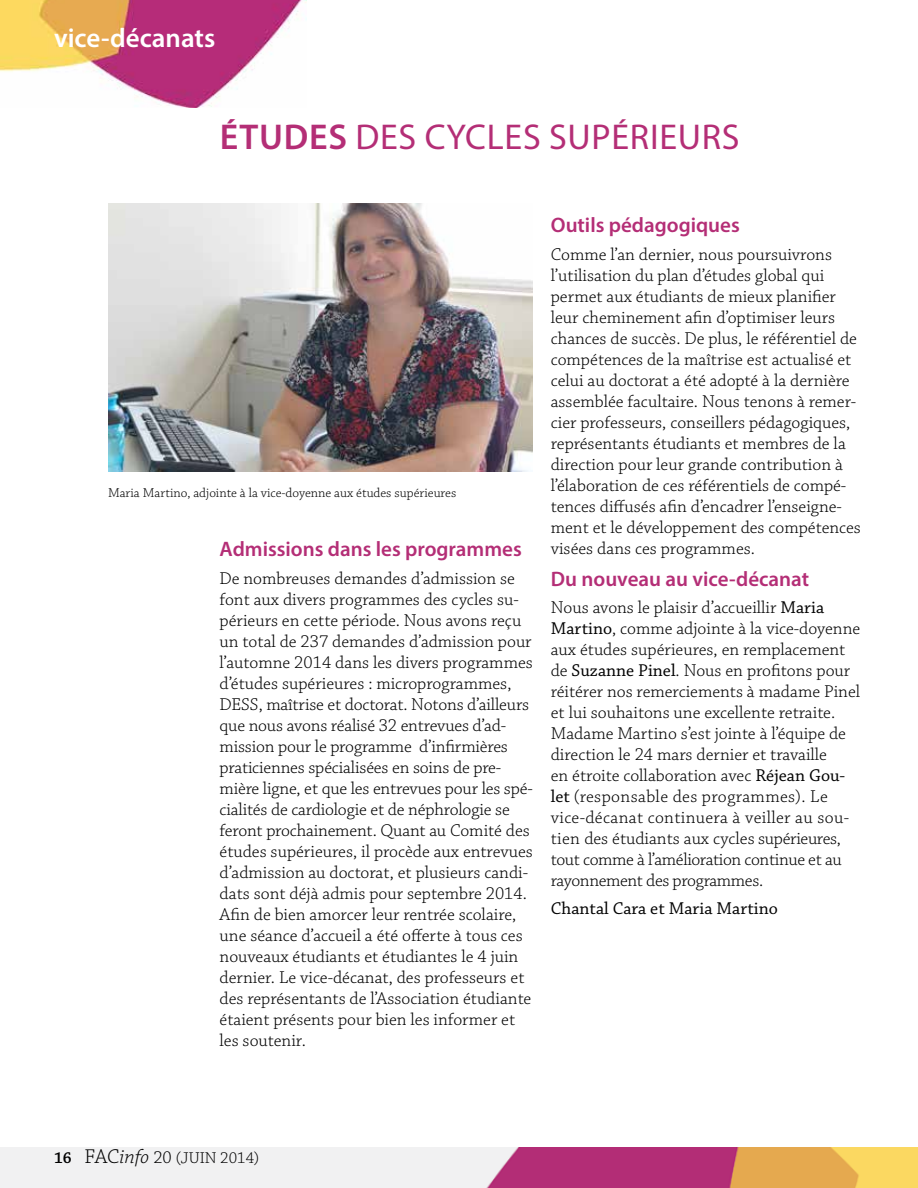
<style>
.page{position:relative;width:918px;height:1188px;background:#fff}
.page>*{position:absolute;margin:0;border:0;box-sizing:border-box;transform-origin:0 0}
.t1{font:36px "Myriad Pro";letter-spacing:.02em;color:#b42e76}
.t2{font:600 27px "Myriad Pro";color:#fff}
.t3{font:600 21px "Myriad Pro";color:#b42e76}
.t4{font:300 18px/21px "Chaparral Pro";color:#000}
.t5{font:18px "Chaparral Pro";color:#000}
.t6{font:300 16.5px "Chaparral Pro";color:#000}
.t7{font:300 13.5px "Chaparral Pro";color:#000}
.s1{font-weight:600}
.s2{font-weight:400}
.s3{font-size:21px}
.s4{font-style:italic;font-size:21px}
.s5{font-size:18px}
</style>
<div class="page">
<img style="left:0;top:1148px;width:918px;height:40px">
<img style="left:0;top:0;width:307px;height:108px">
<img style="left:108px;top:203px;width:425px;height:268px">
<h2 class="t2" style="left:54px;top:21px;width:163px">vice-décanats</h2>
<h1 class="t1" style="left:220px;top:114px;width:521px"><span class="s1">Études</span> DES CYCLES SUPÉRIEURS</h1>
<p class="t7" style="left:108px;top:485px;width:350px">Maria Martino, adjointe à la vice-doyenne aux études supérieures</p>
<p class="t3" style="left:220px;top:535px;width:304px">Admissions dans les programmes</p>
<p class="t4" style="left:220px;top:568px;width:315px">De nombreuses demandes d’admission se font aux divers programmes des cycles su&shy;périeurs en cette période. Nous avons reçu un total de 237 demandes d’admission pour l’automne 2014 dans les divers programmes d’études supérieures : microprogrammes, DESS, maîtrise et doctorat. Notons d’ailleurs que nous avons réalisé 32 entrevues d’ad&shy;mission pour le programme d’infirmières praticiennes spécialisées en soins de pre&shy;mière ligne, et que les entrevues pour les spé&shy;cialités de cardiologie et de néphrologie se feront prochainement. Quant au Comité des études supérieures, il procède aux entrevues d’admission au doctorat, et plusieurs candi&shy;dats sont déjà admis pour septembre 2014.<br>Afin de bien amorcer leur rentrée scolaire, une séance d’accueil a été offerte à tous ces nouveaux étudiants et étudiantes le 4 juin dernier. Le vice-décanat, des professeurs et des représentants de l’Association étudiante étaient présents pour bien les informer et les soutenir.</p>
<p class="t3" style="left:551px;top:211px;width:190px">Outils pédagogiques</p>
<p class="t4" style="left:551px;top:244px;width:312px">Comme l’an dernier, nous poursuivrons l’utilisation du plan d’études global qui permet aux étudiants de mieux planifier leur cheminement afin d’optimiser leurs chances de succès. De plus, le référentiel de compétences de la maîtrise est actualisé et celui au doctorat a été adopté à la dernière assemblée facultaire. Nous tenons à remer&shy;cier professeurs, conseillers pédagogiques, représentants étudiants et membres de la direction pour leur grande contribution à l’élaboration de ces référentiels de compé&shy;tences diffusés afin d’encadrer l’enseigne&shy;ment et le développement des compétences visées dans ces programmes.</p>
<p class="t3" style="left:551px;top:565px;width:260px">Du nouveau au vice-décanat</p>
<p class="t4" style="left:551px;top:598px;width:311px">Nous avons le plaisir d’accueillir <span class="s2">Maria Martino</span>, comme adjointe à la vice-doyenne aux études supérieures, en remplacement de <span class="s2">Suzanne Pinel</span>. Nous en profitons pour réitérer nos remerciements à madame Pinel et lui souhaitons une excellente retraite.<br>Madame Martino s’est jointe à l’équipe de direction le 24 mars dernier et travaille<br>en étroite collaboration avec <span class="s2">Réjean Gou&shy;let</span> (responsable des programmes). Le vice-décanat continuera à veiller au sou&shy;tien des étudiants aux cycles supérieures, tout comme à l’amélioration continue et au rayonnement des programmes.</p>
<p class="t5" style="left:551px;top:898px;width:229px">Chantal Cara et Maria Martino</p>
<p class="t6" style="left:54px;top:1149px;width:207px"><span class="s1">16</span> <span class="s3">FAC</span><span class="s4">info</span> <span class="s5">20</span> (juin 2014)</p>
</div>
